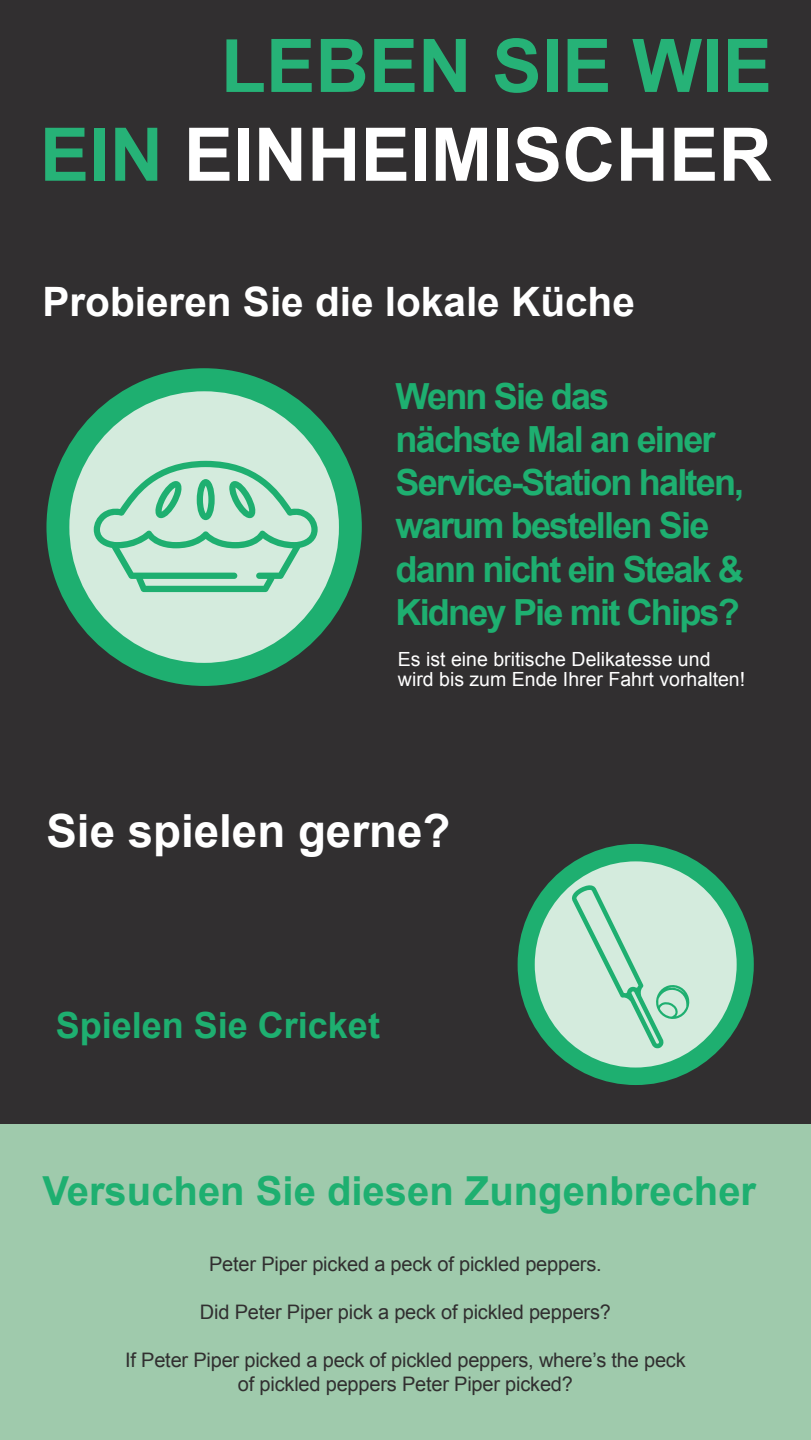
<style>
.page{position:relative;width:811px;height:1440px;background:#fff}
.page>*{position:absolute;margin:0;border:0;box-sizing:border-box;transform-origin:0 0}
.t1{font:700 74px "Arial";color:#fff}
.t2{font:700 74px "Arial";color:#26b277}
.t3{font:700 45.6px "Arial";color:#fff}
.t4{font:700 40.6px "Arial";color:#fff}
.t5{font:700 40px "Arial";color:#1eaf70}
.t6{font:700 36px/43.2px "Arial";letter-spacing:-.05em;color:#1eaf70}
.t7{font:700 36px "Arial";color:#1eaf70}
.t8{font:20px/24px "Arial";letter-spacing:-.01em;color:#312f30;text-align:center}
.t9{font:19.6px/19.6px "Arial";color:#fff}
.s1{color:#26b277}
</style>
<div class="page">
<div style="left:0;top:1103px;width:811px;height:337px;background:#9fcaac"></div>
<div style="left:0;top:0;width:811px;height:1123px;background:#312f30"></div>
<div style="left:517px;top:844px;width:237px;height:241px;background:#1eaf70;border-radius:50%"></div>
<div style="left:535px;top:861px;width:201px;height:207px;background:#d4ebdd;border-radius:50%"></div>
<svg style="left:571px;top:885px;width:119px;height:163px"></svg>
<div style="left:46px;top:368px;width:316px;height:318px;background:#1eaf70;border-radius:50%"></div>
<div style="left:69px;top:391px;width:270px;height:272px;background:#d4ebdd;border-radius:50%"></div>
<svg style="left:94px;top:461px;width:224px;height:131px"></svg>
<p class="t2" style="left:221px;top:17px;width:553px">LEBEN SIE WIE</p>
<p class="t1" style="left:40px;top:106px;width:733px"><span class="s1">EIN</span> EINHEIMISCHER</p>
<p class="t4" style="left:43px;top:275px;width:594px">Probieren Sie die lokale Küche</p>
<p class="t6" style="left:395px;top:376px;width:215px">Wenn Sie das</p>
<p class="t6" style="left:395px;top:419px;width:350px">nächste Mal an einer<br>Service-Station halten, warum bestellen Sie dann nicht ein Steak &amp;<br>Kidney Pie mit Chips?</p>
<p class="t9" style="left:398px;top:650px;width:349px">Es ist eine britische Delikatesse und wird bis zum Ende Ihrer Fahrt vorhalten!</p>
<p class="t3" style="left:46px;top:801px;width:405px">Sie spielen gerne?</p>
<p class="t7" style="left:56px;top:1002px;width:326px">Spielen Sie Cricket</p>
<p class="t5" style="left:42px;top:1165px;width:715px">Versuchen Sie diesen Zungenbrecher</p>
<p class="t8" style="left:209px;top:1252px;width:394px">Peter Piper picked a peck of pickled peppers.</p>
<p class="t8" style="left:200px;top:1300px;width:412px">Did Peter Piper pick a peck of pickled peppers?</p>
<p class="t8" style="left:125px;top:1348px;width:562px">If Peter Piper picked a peck of pickled peppers, where’s the peck of pickled peppers Peter Piper picked?</p>
</div>
